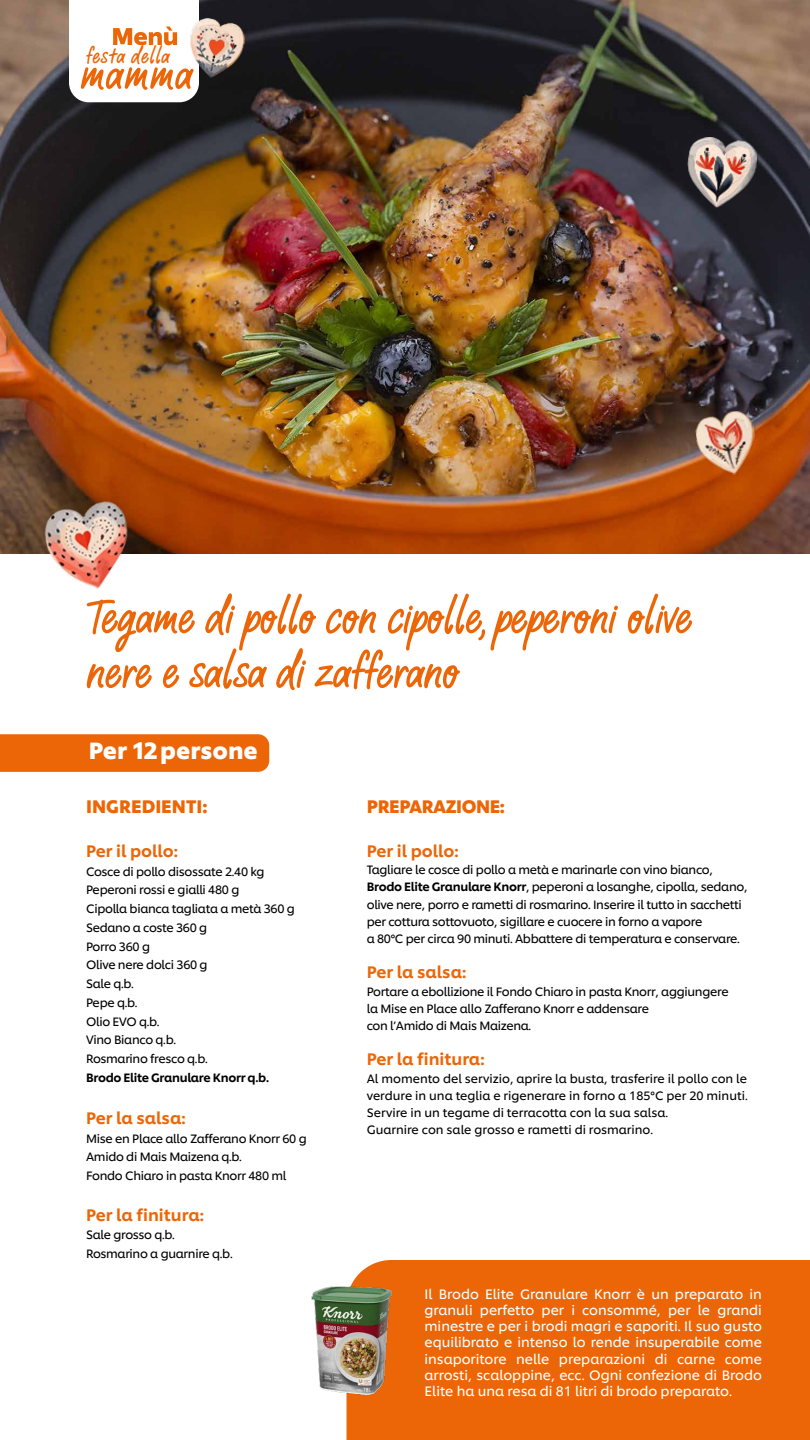
<style>
.page{position:relative;width:810px;height:1440px;background:#fff}
.page>*{position:absolute;margin:0;border:0;box-sizing:border-box;transform-origin:0 0}
.t1{font:63.75px/54.8px "Chefs Hand";letter-spacing:-.025em;color:#ec6608}
.t2{font:61.95px "Chefs Hand";color:#ec6608}
.t3{font:29.33px "Chefs Hand";color:#ec6608}
.t4{font:700 23.25px "Unilever Shilling";color:#fff}
.t5{font:700 18px "Unilever Shilling";letter-spacing:-.025em;color:#ec6608}
.t6{font:700 18px "Unilever Shilling";color:#ec6608}
.t7{font:500 16.5px "Unilever Shilling";color:#ec6608}
.t8{font:13.5px/16.2px "Unilever Shilling";color:#fff;text-align:justify}
.t9{font:12px/18.8px "Unilever Shilling";letter-spacing:-.025em;color:#000}
.t10{font:12px/17.2px "Unilever Shilling";color:#000}
.t11{font:500 12px "Unilever Shilling";letter-spacing:-.025em;color:#000}
.s1{font-weight:500}
</style>
<div class="page">
<div style="left:347px;top:1260px;width:463px;height:180px;background:#ec6608"></div>
<div style="left:0;top:734px;width:269px;height:38px;background:#ec6608"></div>
<img style="left:0;top:0;width:810px;height:554px">
<svg style="left:69px;top:0;width:130px;height:102px"></svg>
<img style="left:688px;top:137px;width:68px;height:71px">
<img style="left:44px;top:501px;width:84px;height:87px">
<img style="left:191px;top:18px;width:53px;height:60px">
<img style="left:694px;top:410px;width:65px;height:68px">
<img style="left:311px;top:1287px;width:81px;height:108px">
<h3 class="t3" style="left:86px;top:41px;width:86px">festa della</h3>
<h2 class="t2" style="left:80px;top:41px;width:115px">mamma</h2>
<h1 class="t1" style="left:86px;top:591px;width:608px">Tegame di pollo con cipolle, peperoni olive nere e salsa di zafferano</h1>
<h3 class="t4" style="left:89px;top:733px;width:171px">Per 12 persone</h3>
<h3 class="t6" style="left:86px;top:793px;width:123px">INGREDIENTI:</h3>
<h3 class="t7" style="left:86px;top:838px;width:94px">Per il pollo:</h3>
<p class="t9" style="left:86px;top:861px;width:210px">Cosce di pollo disossate 2.40 kg<br>Peperoni rossi e gialli 480 g<br>Cipolla bianca tagliata a metà 360 g<br>Sedano a coste 360 g<br>Porro 360 g<br>Olive nere dolci 360 g<br>Sale q.b.<br>Pepe q.b.<br>Olio EVO q.b.<br>Vino Bianco q.b.<br>Rosmarino fresco q.b.</p>
<p class="t11" style="left:86px;top:1068px;width:185px">Brodo Elite Granulare Knorr q.b.</p>
<h3 class="t7" style="left:86px;top:1105px;width:101px">Per la salsa:</h3>
<p class="t9" style="left:86px;top:1128px;width:222px">Mise en Place allo Zafferano Knorr 60 g<br>Amido di Mais Maizena q.b.<br>Fondo Chiaro in pasta Knorr 480 ml</p>
<h3 class="t7" style="left:86px;top:1202px;width:119px">Per la finitura:</h3>
<p class="t9" style="left:86px;top:1225px;width:148px">Sale grosso q.b.<br>Rosmarino a guarnire q.b.</p>
<h3 class="t5" style="left:367px;top:793px;width:140px">PREPARAZIONE:</h3>
<h3 class="t7" style="left:367px;top:838px;width:94px">Per il pollo:</h3>
<p class="t9" style="left:367px;top:860px;width:382px;line-height:17.2px">Tagliare le cosce di pollo a metà e marinarle con vino bianco, <span class="s1">Brodo Elite Granulare Knorr</span>, peperoni a losanghe, cipolla, sedano, olive nere, porro e rametti di rosmarino. Inserire il tutto in sacchetti per cottura sottovuoto, sigillare e cuocere in forno a vapore<br>a 80°C per circa 90 minuti. Abbattere di temperatura e conservare.</p>
<h3 class="t7" style="left:367px;top:960px;width:101px">Per la salsa:</h3>
<p class="t9" style="left:367px;top:982px;width:363px;line-height:17.2px">Portare a ebollizione il Fondo Chiaro in pasta Knorr, aggiungere la Mise en Place allo Zafferano Knorr e addensare<br>con l’Amido di Mais Maizena.</p>
<h3 class="t7" style="left:367px;top:1047px;width:119px">Per la finitura:</h3>
<p class="t10" style="left:367px;top:1069px;width:382px">Al momento del servizio, aprire la busta, trasferire il pollo con le verdure in una teglia e rigenerare in forno a 185°C per 20 minuti.<br>Servire in un tegame di terracotta con la sua salsa.<br>Guarnire con sale grosso e rametti di rosmarino.</p>
<p class="t8" style="left:424px;top:1285px;width:339px">Il Brodo Elite Granulare Knorr è un preparato in granuli perfetto per i consommé, per le grandi minestre e per i brodi magri e saporiti. Il suo gusto equilibrato e intenso lo rende insuperabile come insaporitore nelle preparazioni di carne come arrosti, scaloppine, ecc. Ogni confezione di Brodo Elite ha una resa di 81 litri di brodo preparato.</p>
</div>
